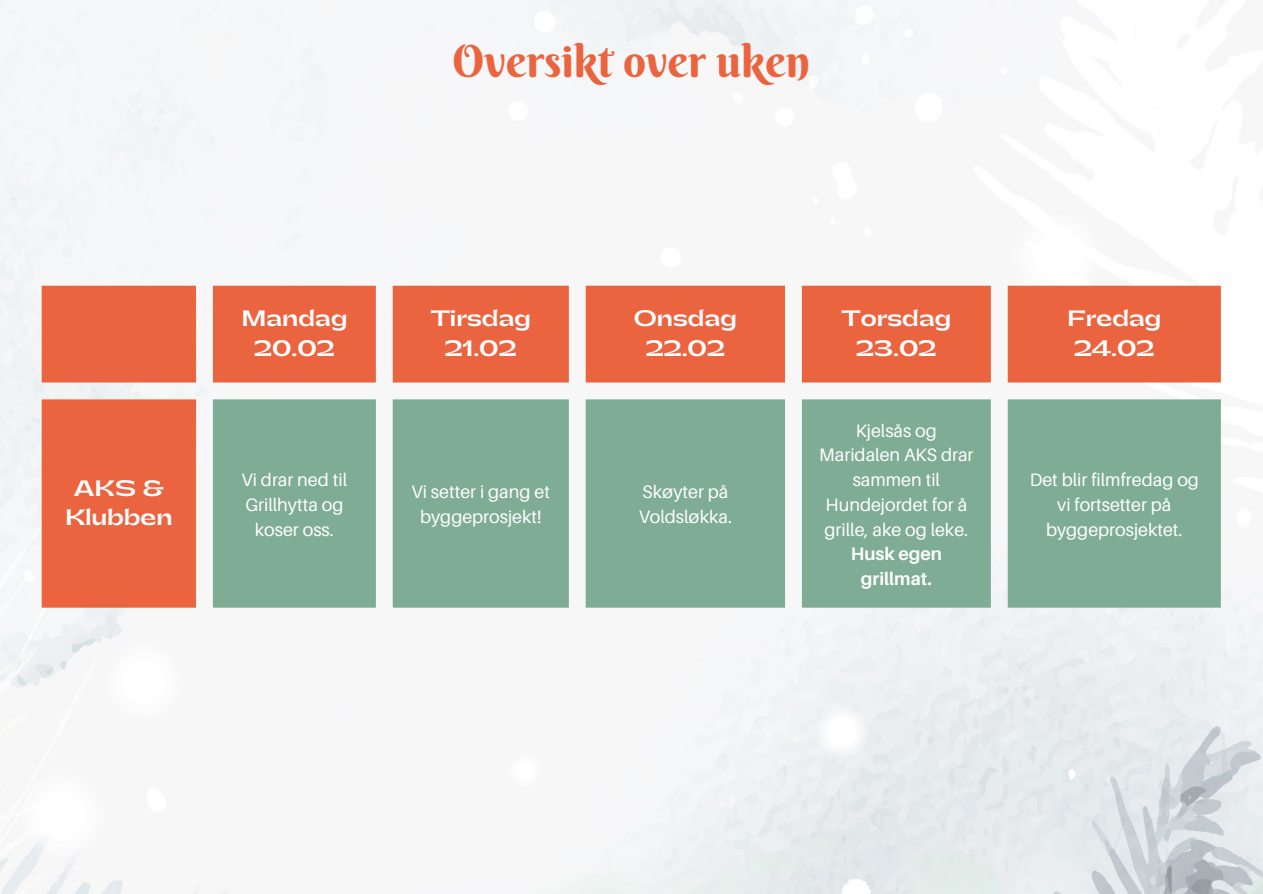
<style>
.page{position:relative;width:1263px;height:894px;background:#fff}
.page>*{position:absolute;margin:0;border:0;box-sizing:border-box;transform-origin:0 0}
.t1{font:45px "Berkshire Swash";color:#eb6440}
.t2{font:700 21px/29.2px "Gatwick";color:#fff;text-align:center}
.t3{font:18px/24.8px "Aileron";color:#fff;text-align:center}
.t4{font:700 18px/24.8px "Aileron";color:#fff;text-align:center}
</style>
<div class="page">
<img style="left:0;top:0;width:1262px;height:893px">
<svg style="left:42px;top:285px;width:1179px;height:322px;fill:#eb6440"></svg>
<svg style="left:213px;top:399px;width:1008px;height:208px;background:#86b19b"></svg>
<h1 class="t1" style="left:452px;top:33px;width:360px">Oversikt over uken</h1>
<p class="t2" style="left:241px;top:304px;width:108px">Mandag<br>20.02</p>
<p class="t2" style="left:431px;top:304px;width:102px">Tirsdag<br>21.02</p>
<p class="t2" style="left:634px;top:304px;width:104px">Onsdag<br>22.02</p>
<p class="t2" style="left:841px;top:304px;width:111px">Torsdag<br>23.02</p>
<p class="t2" style="left:1067px;top:304px;width:96px">Fredag<br>24.02</p>
<p class="t2" style="left:65px;top:474px;width:109px">AKS &amp;<br>Klubben</p>
<p class="t3" style="left:242px;top:467px;width:107px">Vi drar ned til<br>Grillhytta og koser oss.</p>
<p class="t3" style="left:412px;top:479px;width:140px">Vi setter i gang et byggeprosjekt!</p>
<p class="t3" style="left:639px;top:479px;width:95px;text-align:left">Skøyter på<br>Voldsløkka.</p>
<p class="t3" style="left:819px;top:417px;width:156px">Kjelsås og<br>Maridalen AKS drar sammen til<br>Hundejordet for å grille, ake og leke.</p>
<p class="t4" style="left:851px;top:541px;width:93px">Husk egen grillmat.</p>
<p class="t3" style="left:1030px;top:467px;width:171px">Det blir filmfredag og vi fortsetter på byggeprosjektet.</p>
</div>
